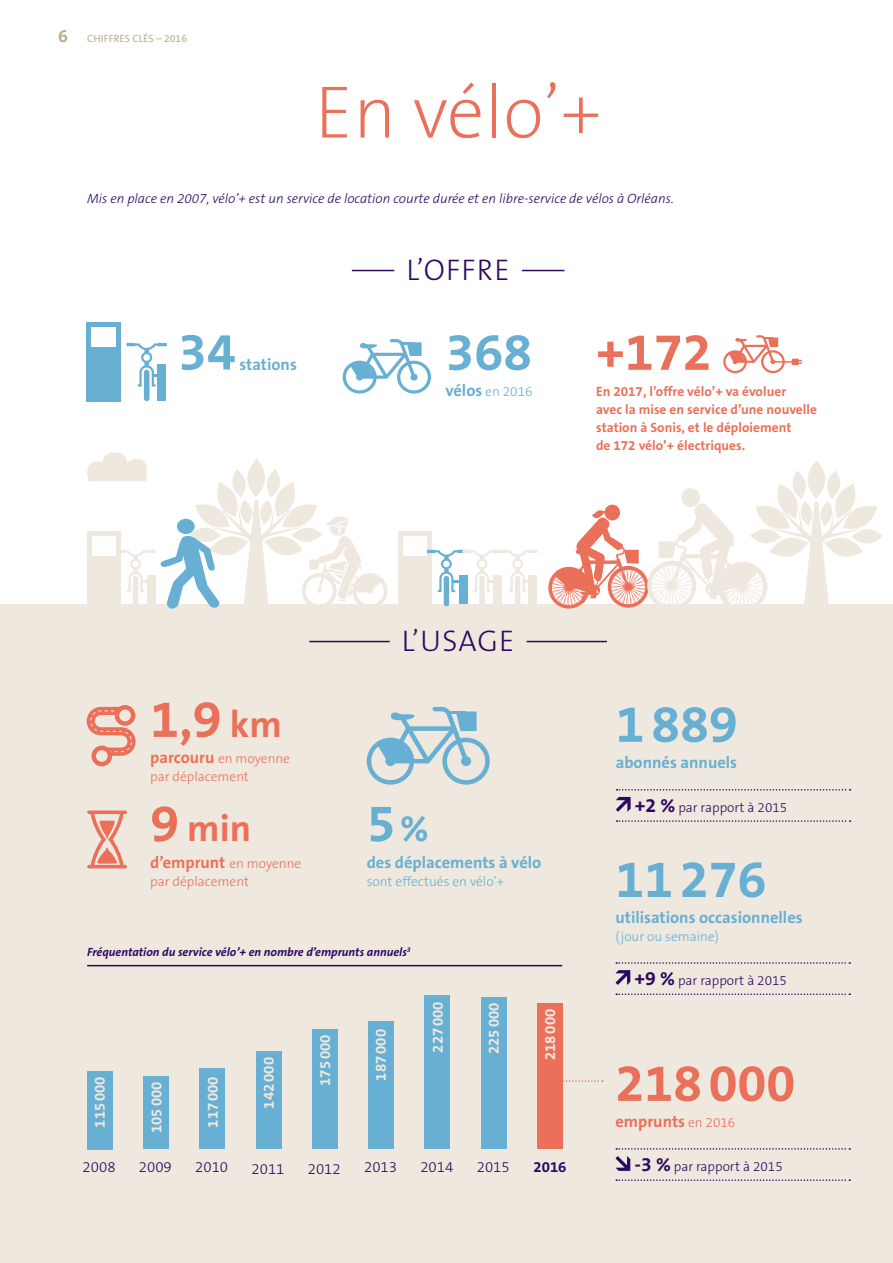
<style>
.page{position:relative;width:893px;height:1263px;background:#fff}
.page>*{position:absolute;margin:0;border:0;box-sizing:border-box;transform-origin:0 0}
.t1{font:200 75px "The Sans B2";color:#eb705a}
.t2{font:700 52.5px "The Sans B7";color:#67afd3}
.t3{font:700 52.5px "The Sans B7";color:#eb705a}
.t4{font:700 37.5px "The Sans B7";color:#eb705a}
.t5{font:300 30px "The Sans B3";letter-spacing:.04em;color:#2f0861}
.t6{font:700 16.5px "The Sans B7";color:#67afd3}
.t7{font:700 16.5px "The Sans B7";color:#eb705a}
.t8{font:700 15px "The Sans B7";color:#eee8de}
.t9{font:300 15px "The Sans B3";color:#2f0861}
.t10{font:700 15px "The Sans B7";color:#2f0861}
.t11{font:700 13.5px/18px "The Sans B7";color:#eb705a}
.t12{font:italic 300 13.5px "The Sans B3";color:#2f0861}
.t13{font:300 13.5px "The Sans B3";color:#2f0861}
.t14{font:300 13.5px "The Sans B3";color:#67afd3}
.t15{font:300 13.5px/18px "The Sans B3";color:#eb705a}
.t16{font:italic 700 12px "The Sans B7";color:#2f0861}
.t17{font:10.5px "The Sans B5 Plain";color:#bcae8a}
.s1{font-family:"The Sans B7";font-weight:700;font-size:18px}
.s2{font-family:"The Sans B7";font-weight:700;font-size:16.5px}
.s3{font-size:37.5px}
.s4{font-size:52.5px}
.s5{font-family:"The Sans B3";font-weight:300;font-size:13.5px}
.s6{font-family:"The Sans B7";font-weight:700;font-size:19.5px}
</style>
<div class="page">
<svg style="left:807px;top:460px;width:18px;height:39px"></svg>
<svg style="left:852px;top:529px;width:31px;height:15px"></svg>
<div style="left:0;top:605px;width:893px;height:658px;background:#eee8de"></div>
<hr style="left:87px;top:965px;width:475px;height:1px;background:#2f0861">
<div style="left:87px;top:1071px;width:26px;height:78px;background:#67afd3"></div>
<div style="left:143px;top:1076px;width:26px;height:73px;background:#67afd3"></div>
<div style="left:200px;top:1069px;width:25px;height:80px;background:#67afd3"></div>
<div style="left:256px;top:1052px;width:25px;height:97px;background:#67afd3"></div>
<div style="left:312px;top:1029px;width:26px;height:120px;background:#67afd3"></div>
<div style="left:368px;top:1022px;width:26px;height:127px;background:#67afd3"></div>
<div style="left:425px;top:996px;width:25px;height:153px;background:#67afd3"></div>
<div style="left:537px;top:1003px;width:26px;height:146px;background:#eb705a"></div>
<div style="left:481px;top:997px;width:25px;height:152px;background:#67afd3"></div>
<svg style="left:616px;top:1148px;width:234px;height:2px"></svg>
<svg style="left:616px;top:1179px;width:234px;height:2px"></svg>
<svg style="left:615px;top:1156px;width:15px;height:15px"></svg>
<svg style="left:792px;top:359px;width:9px;height:6px"></svg>
<hr style="left:773px;top:361px;width:23px;height:2px;background:#eb705a">
<div style="left:398px;top:531px;width:33px;height:78px;background:#eee8de"></div>
<div style="left:403px;top:536px;width:24px;height:20px;background:#fff"></div>
<svg style="left:427px;top:550px;width:110px;height:56px"></svg>
<svg style="left:87px;top:810px;width:40px;height:58px"></svg>
<svg style="left:87px;top:707px;width:49px;height:49px"></svg>
<svg style="left:117px;top:707px;width:16px;height:16px"></svg>
<div style="left:115px;top:705px;width:20px;height:21px;border:4px solid #eb705a;border-radius:50%"></div>
<svg style="left:94px;top:748px;width:16px;height:16px"></svg>
<div style="left:91px;top:746px;width:21px;height:20px;border:4px solid #eb705a;border-radius:50%"></div>
<hr style="left:309px;top:641px;width:298px;height:1px;background:#2f0861">
<div style="left:390px;top:638px;width:137px;height:15px;background:#eee8de"></div>
<hr style="left:352px;top:270px;width:212px;height:1px;background:#2f0861">
<div style="left:394px;top:267px;width:128px;height:15px;background:#fff"></div>
<div style="left:87px;top:322px;width:34px;height:79px;background:#67afd3"></div>
<div style="left:91px;top:327px;width:25px;height:20px;background:#fff"></div>
<svg style="left:127px;top:343px;width:40px;height:58px"></svg>
<div style="left:157px;top:365px;width:9px;height:36px;background:#67afd3"></div>
<svg style="left:85px;top:452px;width:302px;height:157px"></svg>
<svg style="left:548px;top:471px;width:329px;height:138px"></svg>
<svg style="left:343px;top:339px;width:88px;height:55px"></svg>
<svg style="left:723px;top:335px;width:62px;height:38px"></svg>
<svg style="left:367px;top:707px;width:123px;height:78px"></svg>
<hr style="left:450px;top:711px;width:16px;height:3px;background:#67afd3">
<svg style="left:563px;top:1080px;width:40px;height:2px"></svg>
<svg style="left:616px;top:789px;width:235px;height:1px"></svg>
<svg style="left:616px;top:820px;width:235px;height:2px"></svg>
<svg style="left:616px;top:797px;width:15px;height:15px"></svg>
<svg style="left:616px;top:962px;width:234px;height:2px"></svg>
<svg style="left:616px;top:993px;width:234px;height:2px"></svg>
<svg style="left:615px;top:970px;width:15px;height:15px"></svg>
<p class="t17" style="left:58px;top:33px;width:131px"><span class="s1">6</span> CHIFFRES CLÉS – 2016</p>
<h1 class="t1" style="left:315px;top:74px;width:288px">En vélo’+</h1>
<p class="t12" style="left:87px;top:192px;width:588px">Mis en place en 2007, vélo’+ est un service de location courte durée et en libre-service de vélos à Orléans.</p>
<h2 class="t2" style="left:178px;top:324px;width:59px">34</h2>
<p class="t6" style="left:239px;top:355px;width:59px">stations</p>
<h3 class="t5" style="left:406px;top:254px;width:105px">L’OFFRE</h3>
<h2 class="t2" style="left:445px;top:324px;width:88px">368</h2>
<p class="t14" style="left:445px;top:385px;width:89px"><span class="s2">vélos</span> en 2016</p>
<h2 class="t3" style="left:596px;top:324px;width:117px">+172</h2>
<p class="t11" style="left:596px;top:383px;width:222px">En 2017, l’offre vélo’+ va évoluer<br>avec la mise en service d’une nouvelle station à Sonis, et le déploiement<br>de 172 vélo’+ électriques.</p>
<h2 class="t3" style="left:150px;top:691px;width:133px">1,9 <span class="s3">km</span></h2>
<p class="t15" style="left:150px;top:751px;width:141px"><span class="s2">parcouru</span> en moyenne par déplacement</p>
<h3 class="t4" style="left:150px;top:809px;width:102px"><span class="s4">9</span> min</h3>
<p class="t7" style="left:150px;top:853px;width:153px">d’emprunt <span class="s5">en moyenne</span></p>
<p class="t15" style="left:150px;top:873px;width:100px">par déplacement</p>
<h3 class="t5" style="left:402px;top:625px;width:114px">L’USAGE</h3>
<h2 class="t2" style="left:367px;top:796px;width:64px">5<span class="s3">%</span></h2>
<p class="t6" style="left:367px;top:853px;width:176px">des déplacements à vélo</p>
<p class="t14" style="left:367px;top:874px;width:139px">sont effectués en vélo’+</p>
<p class="t16" style="left:87px;top:946px;width:325px">Fréquentation du service vélo’+ en nombre d’emprunts annuels<sup>3</sup></p>
<p class="t8" style="left:92px;top:1128px;width:53px;rotate:-90deg">115000</p>
<p class="t8" style="left:148px;top:1133px;width:53px;rotate:-90deg">105000</p>
<p class="t8" style="left:205px;top:1128px;width:53px;rotate:-90deg">117000</p>
<p class="t8" style="left:261px;top:1108px;width:53px;rotate:-90deg">142000</p>
<p class="t8" style="left:317px;top:1086px;width:53px;rotate:-90deg">175000</p>
<p class="t8" style="left:373px;top:1080px;width:53px;rotate:-90deg">187000</p>
<p class="t8" style="left:430px;top:1053px;width:53px;rotate:-90deg">227000</p>
<p class="t8" style="left:542px;top:1060px;width:53px;rotate:-90deg">218000</p>
<p class="t8" style="left:486px;top:1054px;width:53px;rotate:-90deg">225000</p>
<p class="t9" style="left:83px;top:1160px;width:34px">2008</p>
<p class="t9" style="left:139px;top:1160px;width:34px">2009</p>
<p class="t9" style="left:195px;top:1160px;width:34px">2010</p>
<p class="t9" style="left:251px;top:1161px;width:34px">2011</p>
<p class="t9" style="left:308px;top:1161px;width:34px">2012</p>
<p class="t9" style="left:364px;top:1160px;width:35px">2013</p>
<p class="t9" style="left:420px;top:1160px;width:34px">2014</p>
<p class="t9" style="left:477px;top:1160px;width:34px">2015</p>
<p class="t10" style="left:533px;top:1159px;width:34px">2016</p>
<h2 class="t2" style="left:616px;top:696px;width:124px">1889</h2>
<p class="t6" style="left:616px;top:754px;width:123px">abonnés annuels</p>
<p class="t13" style="left:635px;top:800px;width:154px"><span class="s6">+2 %</span> par rapport à 2015</p>
<h2 class="t2" style="left:615px;top:852px;width:152px">11276</h2>
<p class="t6" style="left:615px;top:909px;width:189px">utilisations occasionnelles</p>
<p class="t14" style="left:615px;top:930px;width:105px">(jour ou semaine)</p>
<p class="t13" style="left:635px;top:973px;width:154px"><span class="s6">+9 %</span> par rapport à 2015</p>
<h2 class="t3" style="left:615px;top:1055px;width:181px">218000</h2>
<p class="t7" style="left:615px;top:1113px;width:121px">emprunts <span class="s5">en 2016</span></p>
<p class="t13" style="left:635px;top:1159px;width:150px"><span class="s6">-3 %</span> par rapport à 2015</p>
</div>
